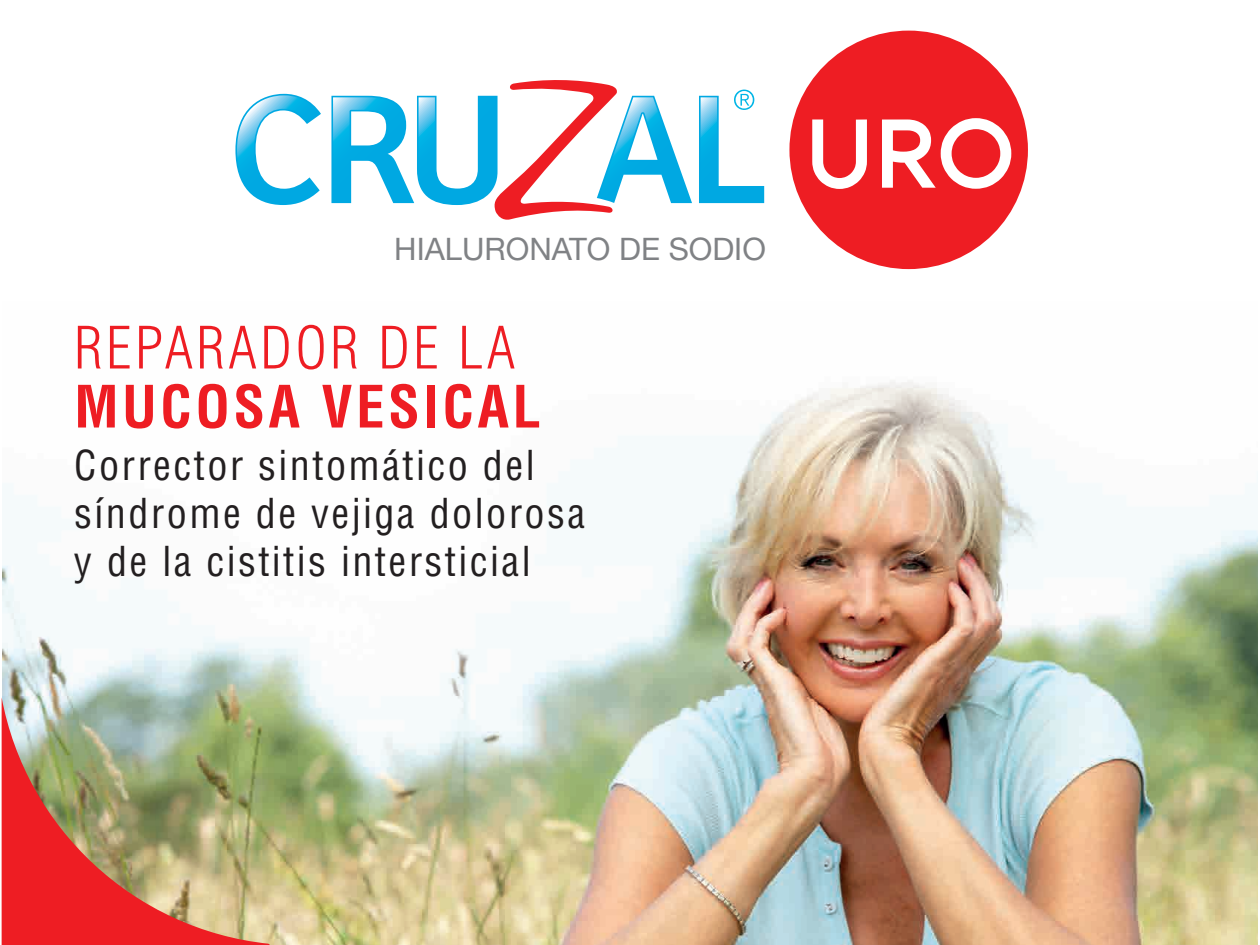
<style>
.page{position:relative;width:1260px;height:945px;background:#fff}
.page>*{position:absolute;margin:0;border:0;box-sizing:border-box;transform-origin:0 0}
.t1{font:300 condensed 56.88px "Helvetica";letter-spacing:.06em;color:#ee1d23}
.t2{font:700 condensed 56.88px "Helvetica";letter-spacing:.06em;color:#ee1d23}
.t3{font:condensed 40.25px/48.3px "Helvetica";letter-spacing:.06em;color:#231f20}
.t4{font:30.97px "Helvetica Neue LT Std";color:#808285}
</style>
<div class="page">
<img style="left:2px;top:381px;width:1256px;height:564px">
<img style="left:2px;top:697px;width:298px;height:248px">
<svg style="left:235px;top:94px;width:86px;height:111px"></svg>
<svg style="left:699px;top:90px;width:65px;height:113px"></svg>
<svg style="left:331px;top:80px;width:361px;height:140px"></svg>
<div style="left:789px;top:31px;width:239px;height:238px;background:#ee1d23;border-radius:50%"></div>
<svg style="left:812px;top:119px;width:55px;height:70px"></svg>
<svg style="left:882px;top:118px;width:129px;height:71px"></svg>
<p class="t4" style="left:394px;top:231px;width:373px">HIALURONATO DE SODIO</p>
<h1 class="t1" style="left:74px;top:315px;width:442px">REPARADOR DE LA</h1>
<h1 class="t2" style="left:74px;top:372px;width:468px">MUCOSA VESICAL</h1>
<p class="t3" style="left:74px;top:440px;width:512px">Corrector sintomático del síndrome de vejiga dolorosa y de la cistitis intersticial</p>
</div>
